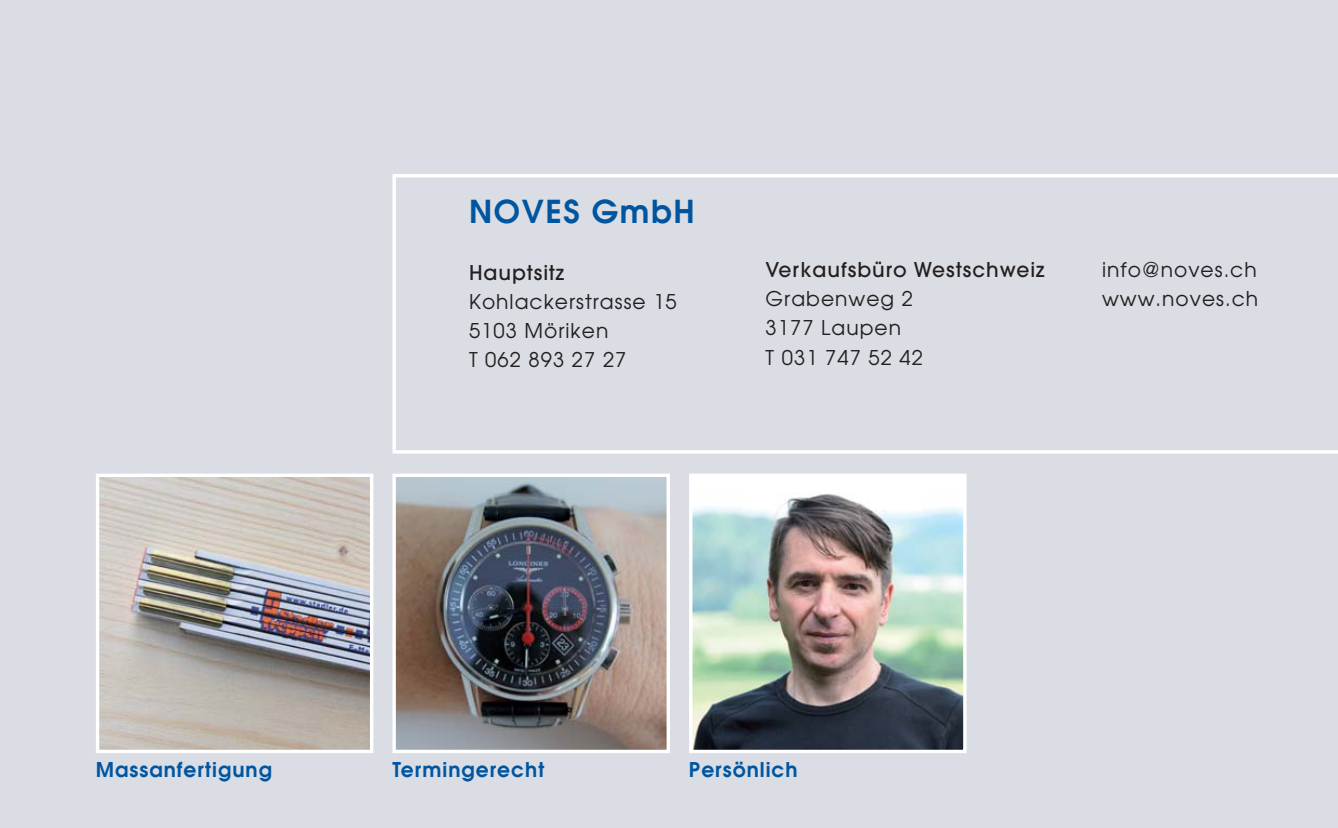
<style>
.page{position:relative;width:1338px;height:828px;background:#dadde4}
.page>*{position:absolute;margin:0;border:0;box-sizing:border-box;transform-origin:0 0}
.t1{font:600 31.5px "Avant Garde";letter-spacing:.05em;color:#0055a1}
.t2{font:20.25px/29.2px "Avant Garde";letter-spacing:.05em;color:#231f20}
.t3{font:600 20.25px "Avant Garde";letter-spacing:.05em;color:#0055a1}
.t4{font:500 20.25px "Avant Garde";letter-spacing:.05em;color:#231f20}
</style>
<div class="page">
<svg style="left:392px;top:174px;width:946px;height:279px"></svg>
<img style="left:100px;top:477px;width:269px;height:272px">
<div style="left:96px;top:473px;width:277px;height:280px;border:3px solid #fff"></div>
<img style="left:396px;top:477px;width:270px;height:272px">
<div style="left:392px;top:473px;width:278px;height:280px;border:3px solid #fff"></div>
<img style="left:693px;top:477px;width:269px;height:272px">
<div style="left:689px;top:473px;width:277px;height:280px;border:3px solid #fff"></div>
<h1 class="t1" style="left:469px;top:199px;width:227px">NOVES GmbH</h1>
<p class="t4" style="left:469px;top:264px;width:97px">Hauptsitz</p>
<p class="t2" style="left:469px;top:289px;width:209px">Kohlackerstrasse 15<br>5103 Möriken<br>T 062 893 27 27</p>
<p class="t4" style="left:766px;top:261px;width:280px">Verkaufsbüro Westschweiz</p>
<p class="t2" style="left:766px;top:286px;width:159px">Grabenweg 2<br>3177 Laupen<br>T 031 747 52 42</p>
<p class="t2" style="left:1102px;top:257px;width:158px">info@noves.ch www.noves.ch</p>
<p class="t3" style="left:96px;top:762px;width:178px">Massanfertigung</p>
<p class="t3" style="left:392px;top:762px;width:153px">Termingerecht</p>
<p class="t3" style="left:689px;top:762px;width:110px">Persönlich</p>
</div>
